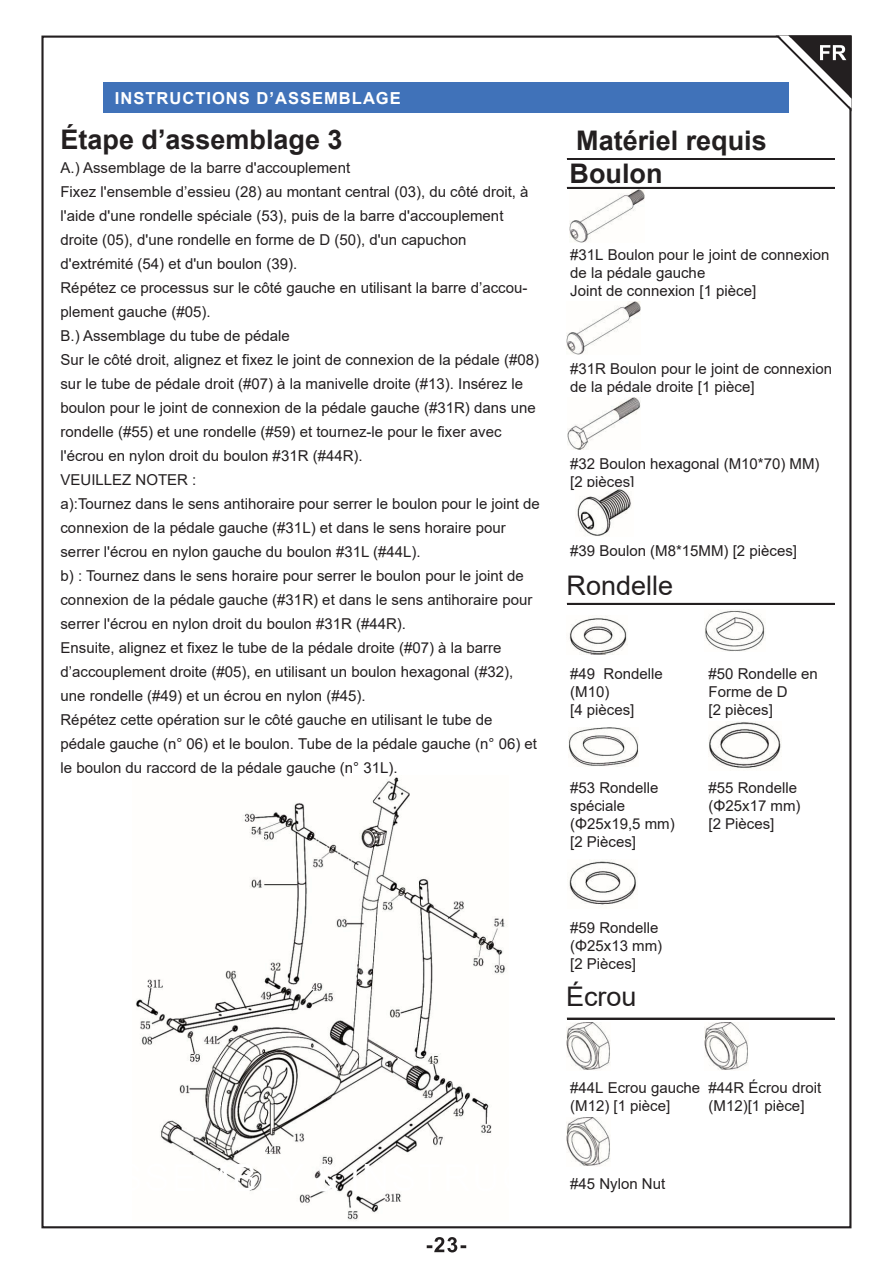
<style>
.page{position:relative;width:893px;height:1263px;background:#fff}
.page>*{position:absolute;margin:0;border:0;box-sizing:border-box;transform-origin:0 0}
.t1{font:700 27px "Arial";color:#231f20}
.t2{font:27px "Arial";color:#231f20}
.t3{font:700 16.5px "Arial";letter-spacing:.06em;color:#fff}
.t4{font:15px/24px "Arial";color:#231f20}
</style>
<div class="page">
<img style="left:136px;top:777px;width:371px;height:444px">
<img style="left:566px;top:302px;width:75px;height:53px">
<div style="left:103px;top:82px;width:686px;height:31px;background:#4072b9"></div>
<hr style="left:567px;top:158px;width:267px;height:2px;background:#231f20">
<hr style="left:567px;top:187px;width:267px;height:2px;background:#231f20">
<hr style="left:567px;top:603px;width:267px;height:2px;background:#231f20">
<hr style="left:567px;top:1018px;width:267px;height:1px;background:#231f20">
<img style="left:568px;top:398px;width:73px;height:52px">
<img style="left:570px;top:190px;width:74px;height:52px">
<img style="left:577px;top:488px;width:54px;height:48px">
<img style="left:569px;top:616px;width:58px;height:39px">
<img style="left:705px;top:610px;width:61px;height:41px">
<img style="left:569px;top:728px;width:69px;height:38px">
<img style="left:566px;top:1022px;width:44px;height:48px">
<img style="left:705px;top:1022px;width:43px;height:48px">
<img style="left:566px;top:1118px;width:44px;height:48px">
<img style="left:708px;top:721px;width:73px;height:48px">
<img style="left:569px;top:861px;width:68px;height:44px">
<svg style="left:775px;top:35px;width:77px;height:79px"></svg>
<svg style="left:427px;top:1237px;width:39px;height:15px"></svg>
<p class="t3" style="left:115px;top:86px;width:288px">INSTRUCTIONS D’ASSEMBLAGE</p>
<h1 class="t1" style="left:60px;top:120px;width:284px">Étape d’assemblage 3</h1>
<p class="t4" style="left:60px;top:155px;width:481px">A.) Assemblage de la barre d'accouplement<br>Fixez l'ensemble d’essieu (28) au montant central (03), du côté droit, à l'aide d'une rondelle spéciale (53), puis de la barre d'accouplement droite (05), d'une rondelle en forme de D (50), d'un capuchon d'extrémité (54) et d'un boulon (39).<br>Répétez ce processus sur le côté gauche en utilisant la barre d’accou&shy;plement gauche (#05).<br>B.) Assemblage du tube de pédale<br>Sur le côté droit, alignez et fixez le joint de connexion de la pédale (#08) sur le tube de pédale droit (#07) à la manivelle droite (#13). Insérez le boulon pour le joint de connexion de la pédale gauche (#31R) dans une rondelle (#55) et une rondelle (#59) et tournez-le pour le fixer avec l'écrou en nylon droit du boulon #31R (#44R).<br>VEUILLEZ NOTER :<br>a):Tournez dans le sens antihoraire pour serrer le boulon pour le joint de connexion de la pédale gauche (#31L) et dans le sens horaire pour serrer l'écrou en nylon gauche du boulon #31L (#44L).<br>b) : Tournez dans le sens horaire pour serrer le boulon pour le joint de connexion de la pédale gauche (#31R) et dans le sens antihoraire pour serrer l'écrou en nylon droit du boulon #31R (#44R).<br>Ensuite, alignez et fixez le tube de la pédale droite (#07) à la barre d’accouplement droite (#05), en utilisant un boulon hexagonal (#32), une rondelle (#49) et un écrou en nylon (#45).<br>Répétez cette opération sur le côté gauche en utilisant le tube de pédale gauche (n° 06) et le boulon. Tube de la pédale gauche (n° 06) et le boulon du raccord de la pédale gauche (n° 31L).</p>
<h1 class="t1" style="left:576px;top:122px;width:192px">Matériel requis</h1>
<h1 class="t1" style="left:570px;top:154px;width:94px">Boulon</h1>
<p class="t4" style="left:570px;top:245px;width:261px;line-height:18px">#31L Boulon pour le joint de connexion de la pédale gauche<br>Joint de connexion [1 pièce]</p>
<p class="t4" style="left:570px;top:359px;width:263px;line-height:18px">#31R Boulon pour le joint de connexion de la pédale droite [1 pièce]</p>
<p class="t4" style="left:570px;top:454px;width:251px;line-height:18px">#32 Boulon hexagonal (M10*70) MM) [2 pièces]</p>
<p class="t4" style="left:570px;top:539px;width:228px">#39 Boulon (M8*15MM) [2 pièces]</p>
<h1 class="t2" style="left:567px;top:567px;width:108px">Rondelle</h1>
<p class="t4" style="left:570px;top:664px;width:94px;line-height:18px">#49 Rondelle (M10)<br>[4 pièces]</p>
<p class="t4" style="left:709px;top:664px;width:111px;line-height:18px">#50 Rondelle en<br>Forme de D<br>[2 pièces]</p>
<p class="t4" style="left:570px;top:778px;width:106px;line-height:18px">#53 Rondelle spéciale (Φ25x19,5 mm) [2 Pièces]</p>
<p class="t4" style="left:709px;top:778px;width:93px;line-height:18px">#55 Rondelle (Φ25x17 mm) [2 Pièces]</p>
<p class="t4" style="left:570px;top:919px;width:93px;line-height:18px">#59 Rondelle (Φ25x13 mm) [2 Pièces]</p>
<h1 class="t2" style="left:566px;top:978px;width:72px">Écrou</h1>
<p class="t4" style="left:570px;top:1079px;width:132px;line-height:18px">#44L Ecrou gauche (M12) [1 pièce]</p>
<p class="t4" style="left:709px;top:1079px;width:114px;line-height:18px">#44R Écrou droit (M12)[1 pièce]</p>
<p class="t4" style="left:570px;top:1172px;width:97px">#45 Nylon Nut</p>
</div>
